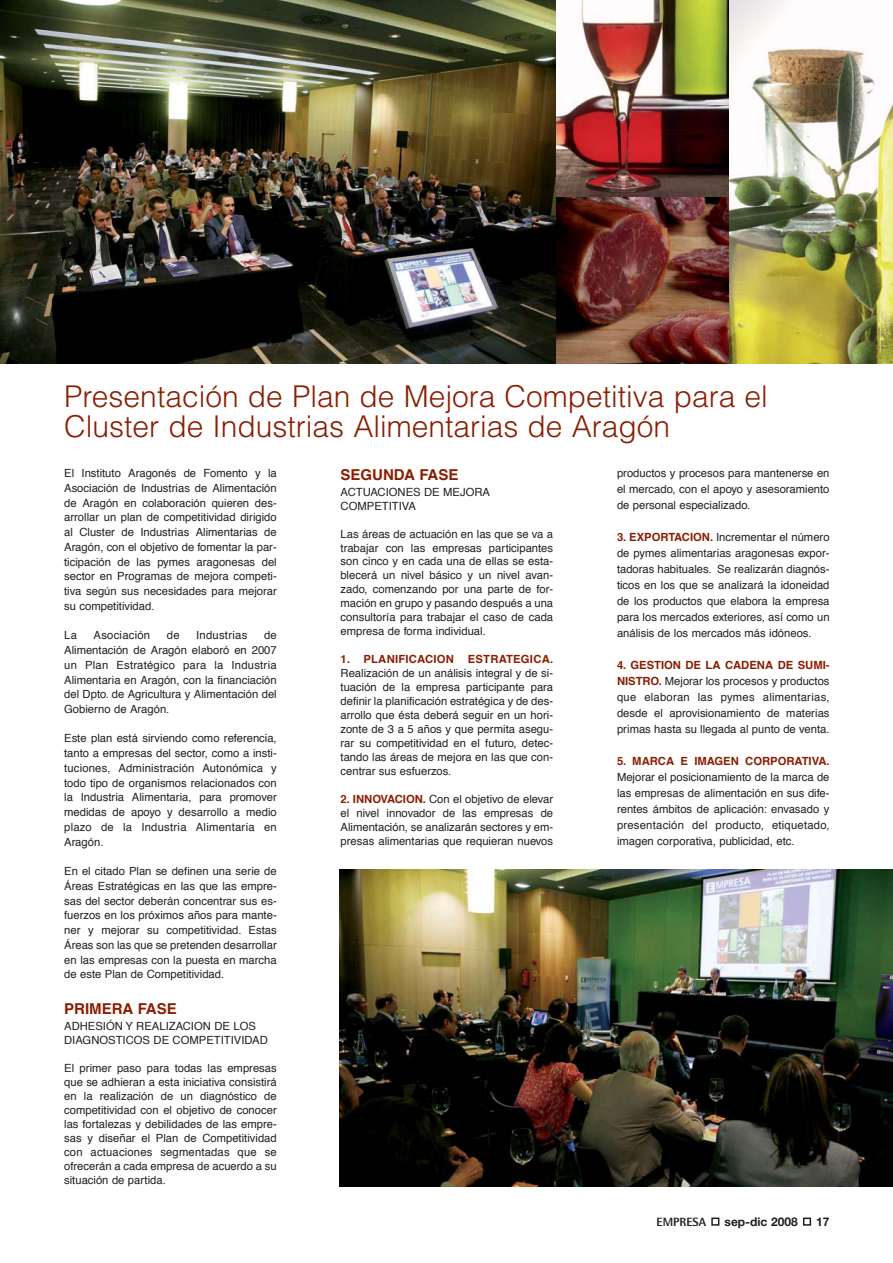
<style>
.page{position:relative;width:893px;height:1263px;background:#fff}
.page>*{position:absolute;margin:0;border:0;box-sizing:border-box;transform-origin:0 0}
.t1{font:300 30px/30px "Helvetica";color:#8a1e03}
.t2{font:700 15px "Helvetica";color:#8a1e03}
.t3{font:700 12px "Helvetica Neue";color:#231f20}
.t4{font:800 12px "Rotis Semi Sans";color:#231f20}
.t5{font:11.25px/14.7px "Helvetica";color:#231f20;text-align:justify}
.t6{font:11.25px "Helvetica";letter-spacing:.02em;color:#231f20}
.s1{font-weight:700;color:#8a1e03}
</style>
<div class="page">
<svg style="left:711px;top:1217px;width:101px;height:9px"></svg>
<img style="left:0;top:0;width:556px;height:364px">
<img style="left:556px;top:0;width:173px;height:197px">
<img style="left:556px;top:197px;width:173px;height:167px">
<img style="left:729px;top:0;width:164px;height:363px">
<img style="left:340px;top:870px;width:553px;height:316px">
<p class="t1" style="left:64px;top:384px;width:705px">Presentación de Plan de Mejora Competitiva para el<br>Cluster de Industrias Alimentarias de Aragón</p>
<p class="t5" style="left:64px;top:467px;width:214px">El Instituto Aragonés de Fomento y la Asociación de Industrias de Alimentación de Aragón en colaboración quieren des&shy;arrollar un plan de competitividad dirigido al Cluster de Industrias Alimentarias de Aragón, con el objetivo de fomentar la par&shy;ticipación de las pymes aragonesas del sector en Programas de mejora competi&shy;tiva según sus necesidades para mejorar su competitividad.</p>
<p class="t5" style="left:64px;top:629px;width:14px">La</p>
<p class="t6" style="left:94px;top:631px;width:58px">Asociación</p>
<p class="t5" style="left:167px;top:629px;width:14px">de</p>
<p class="t6" style="left:196px;top:631px;width:53px">Industrias</p>
<p class="t5" style="left:64px;top:629px;width:214px;text-indent:200px">de Alimentación de Aragón elaboró en 2007 un Plan Estratégico para la Industria Alimentaria en Aragón, con la financiación del Dpto. de Agricultura y Alimentación del Gobierno de Aragón.</p>
<p class="t5" style="left:64px;top:732px;width:214px">Este plan está sirviendo como referencia, tanto a empresas del sector, como a insti&shy;tuciones, Administración Autonómica y todo tipo de organismos relacionados con la Industria Alimentaria, para promover medidas de apoyo y desarrollo a medio plazo de la Industria Alimentaria en Aragón.</p>
<p class="t5" style="left:64px;top:865px;width:214px">En el citado Plan se definen una serie de Áreas Estratégicas en las que las empre&shy;sas del sector deberán concentrar sus es&shy;fuerzos en los próximos años para mante&shy;ner y mejorar su competitividad. Estas Áreas son las que se pretenden desarrollar en las empresas con la puesta en marcha de este Plan de Competitividad.</p>
<p class="t2" style="left:64px;top:1003px;width:114px">PRIMERA FASE</p>
<p class="t5" style="left:64px;top:1020px;width:205px;line-height:14px">ADHESIÓN Y REALIZACION DE LOS<br>DIAGNOSTICOS DE COMPETITIVIDAD</p>
<p class="t5" style="left:64px;top:1062px;width:214px;line-height:14px">El primer paso para todas las empresas que se adhieran a esta iniciativa consistirá en la realización de un diagnóstico de competitividad con el objetivo de conocer las fortalezas y debilidades de las empre&shy;sas y diseñar el Plan de Competitividad con actuaciones segmentadas que se ofrecerán a cada empresa de acuerdo a su situación de partida.</p>
<p class="t2" style="left:341px;top:468px;width:119px">SEGUNDA FASE</p>
<p class="t5" style="left:341px;top:486px;width:151px;line-height:14px">ACTUACIONES DE MEJORA<br>COMPETITIVA</p>
<p class="t5" style="left:341px;top:527px;width:214px;line-height:14px">Las áreas de actuación en las que se va a trabajar con las empresas participantes son cinco y en cada una de ellas se esta&shy;blecerá un nivel básico y un nivel avan&shy;zado, comenzando por una parte de for&shy;mación en grupo y pasando después a una consultoría para trabajar el caso de cada empresa de forma individual.</p>
<p class="t5" style="left:341px;top:653px;width:214px;line-height:14px"><span class="s1">1. PLANIFICACIÓN ESTRATEGICA.<br></span>Realización de un análisis integral y de si&shy;tuación de la empresa participante para definir la planificación estratégica y de des&shy;arrollo que ésta deberá seguir en un hori&shy;zonte de 3 a 5 años y que permita asegu&shy;rar su competitividad en el futuro, detec&shy;tando las áreas de mejora en las que con&shy;centrar sus esfuerzos.</p>
<p class="t5" style="left:341px;top:793px;width:214px;line-height:14px"><span class="s1">2. INNOVACIÓN.</span> Con el objetivo de elevar el nivel innovador de las empresas de Alimentación, se analizarán sectores y em&shy;presas alimentarias que requieran nuevos</p>
<p class="t5" style="left:617px;top:466px;width:214px;line-height:16px">productos y procesos para mantenerse en el mercado, con el apoyo y asesoramiento de personal especializado.</p>
<p class="t5" style="left:617px;top:530px;width:214px;line-height:16px"><span class="s1">3. EXPORTACION.</span> Incrementar el número de pymes alimentarias aragonesas expor&shy;tadoras habituales. Se realizarán diagnós&shy;ticos en los que se analizará la idoneidad de los productos que elabora la empresa para los mercados exteriores, así como un análisis de los mercados más idóneos.</p>
<p class="t5" style="left:617px;top:658px;width:214px;line-height:16px"><span class="s1">4. GESTION DE LA CADENA DE SUMI-NISTRO.</span> Mejorar los procesos y productos que elaboran las pymes alimentarias, desde el aprovisionamiento de materias primas hasta su llegada al punto de venta.</p>
<p class="t5" style="left:617px;top:754px;width:214px;line-height:16px"><span class="s1">5. MARCA E IMAGEN CORPORATIVA.<br></span>Mejorar el posicionamiento de la marca de las empresas de alimentación en sus dife&shy;rentes ámbitos de aplicación: envasado y presentación del producto, etiquetado, imagen corporativa, publicidad, etc.</p>
<p class="t4" style="left:657px;top:1217px;width:51px">EMPRESA</p>
<p class="t3" style="left:725px;top:1214px;width:75px">sep-dic 2008</p>
<p class="t3" style="left:816px;top:1214px;width:15px">17</p>
</div>
